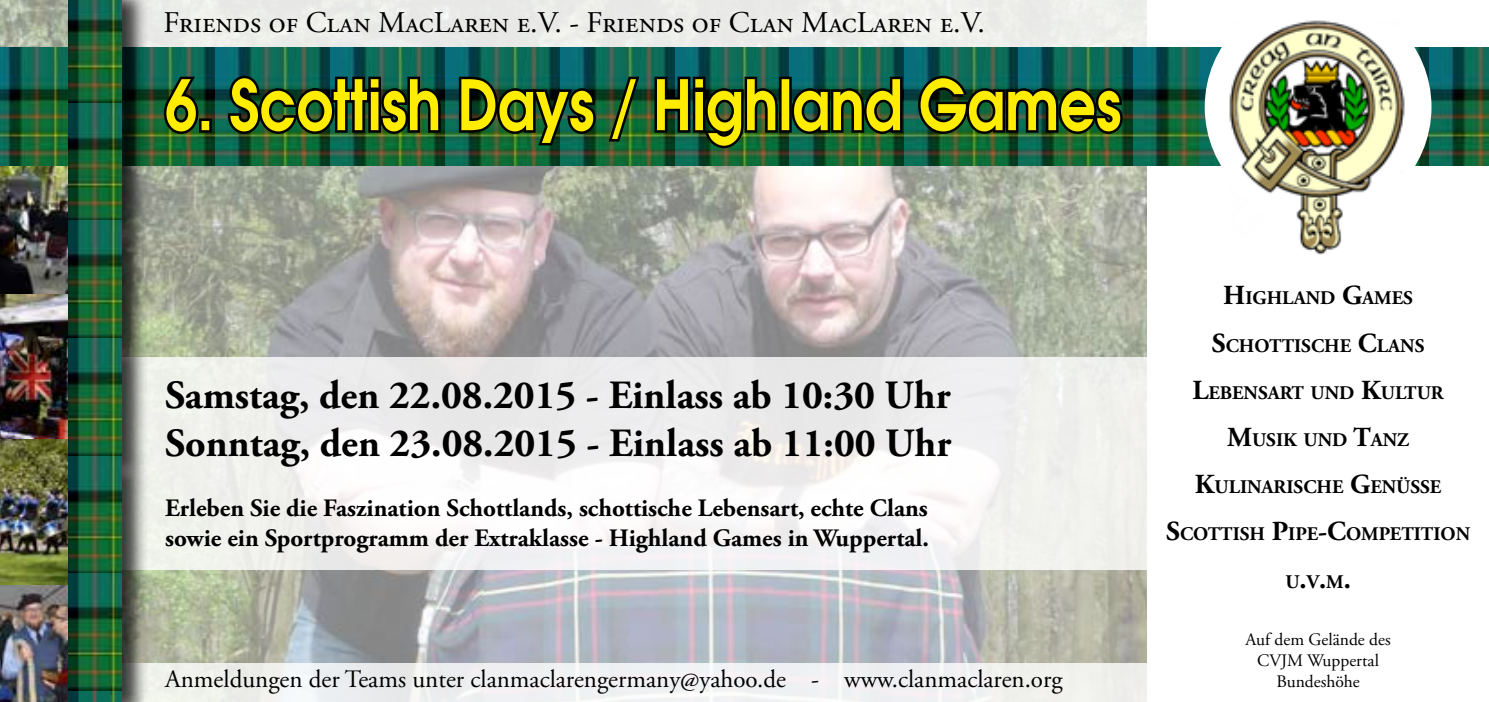
<style>
.page{position:relative;width:1489px;height:702px;background:#fff}
.page>*{position:absolute;margin:0;border:0;box-sizing:border-box;transform-origin:0 0}
.t1{font:600 69px "Avant Garde";color:#ffed00;scale:.83 1}
.t2{font:700 40px/48px "Adobe Garamond Pro";color:#000}
.t3{font:30px "Adobe Garamond Pro";color:#000}
.t4{font:700 25px/30px "Adobe Garamond Pro";color:#000}
.t5{font:25px "Adobe Garamond Pro";color:#000}
.t6{font:700 19.25px "Adobe Garamond Pro";color:#000}
.t7{font:17.5px/21px "Adobe Garamond Pro";color:#000;text-align:center}
.s1{font-size:27.5px}
</style>
<div class="page">
<img style="left:149px;top:166px;width:998px;height:497px">
<img style="left:0;top:0;width:69px;height:48px">
<div style="left:0;top:356px;width:1147px;height:213px;background:linear-gradient(to bottom,#ececeb,#f8f7f6)"></div>
<img style="left:0;top:166px;width:69px;height:536px">
<div style="left:95px;top:663px;width:1069px;height:39px;background:#eff0f1"></div>
<svg style="left:149px;top:0;width:1041px;height:48px;background:#e9ebe8"></svg>
<img style="left:0;top:48px;width:1199px;height:118px">
<img style="left:1199px;top:48px;width:289px;height:118px">
<div style="left:69px;top:0;width:80px;height:132px;background:#000;opacity:.75"></div>
<img style="left:69px;top:0;width:52px;height:104px">
<div style="left:69px;top:104px;width:80px;height:146px;background:#000;opacity:.75"></div>
<div style="left:69px;top:221px;width:80px;height:145px;background:#000;opacity:.75"></div>
<img style="left:69px;top:220px;width:52px;height:119px">
<div style="left:69px;top:339px;width:80px;height:145px;background:#000;opacity:.75"></div>
<div style="left:69px;top:457px;width:80px;height:146px;background:#000;opacity:.75"></div>
<div style="left:69px;top:573px;width:80px;height:129px;background:#000;opacity:.75"></div>
<div style="left:69px;top:691px;width:80px;height:11px;background:#000;opacity:.75"></div>
<svg style="left:1204px;top:47px;width:227px;height:119px"></svg>
<img style="left:1228px;top:20px;width:178px;height:235px">
<svg style="left:160px;top:72px;width:41px;height:65px;background:#133f24"></svg>
<div style="left:199px;top:118px;width:13px;height:15px;border:5px solid #000"></div>
<img style="left:225px;top:73px;width:218px;height:64px">
<img style="left:456px;top:7px;width:143px;height:185px">
<img style="left:605px;top:74px;width:37px;height:71px">
<img style="left:652px;top:46px;width:128px;height:106px">
<div style="left:779px;top:77px;width:12px;height:56px;border:5px solid #000"></div>
<img style="left:788px;top:74px;width:117px;height:64px">
<svg style="left:915px;top:11px;width:211px;height:127px;background:#4e7467"></svg>
<p class="t3" style="left:163px;top:5px;width:823px">Friends of Clan MacLaren e.V. - Friends of Clan MacLaren e.V.</p>
<h1 class="t1" style="left:165px;top:59px;width:1153px">6. Scottish Days / Highland Games</h1>
<h2 class="t2" style="left:165px;top:372px;width:787px">Samstag, den 22.08.2015 - Einlass ab 10:30 Uhr<br>Sonntag, den 23.08.2015 - Einlass ab 11:00 Uhr</h2>
<p class="t4" style="left:165px;top:493px;width:765px">Erleben Sie die Faszination Schottlands, schottische Lebensart, echte Clans sowie ein Sportprogramm der Extraklasse - Highland Games in Wuppertal.</p>
<p class="t5" style="left:165px;top:664px;width:898px">Anmeldungen der Teams unter clanmaclarengermany@yahoo.de - www.clanmaclaren.org</p>
<p class="t6" style="left:1223px;top:287px;width:191px"><span class="s1">H</span>IGHLAND <span class="s1">G</span>AMES</p>
<p class="t6" style="left:1211px;top:334px;width:214px"><span class="s1">S</span>CHOTTISCHE <span class="s1">C</span>LANS</p>
<p class="t6" style="left:1192px;top:381px;width:253px"><span class="s1">L</span>EBENSART UND <span class="s1">K</span>ULTUR</p>
<p class="t6" style="left:1226px;top:428px;width:183px"><span class="s1">M</span>USIK UND <span class="s1">T</span>ANZ</p>
<p class="t6" style="left:1194px;top:476px;width:248px"><span class="s1">K</span>ULINARISCHE <span class="s1">G</span>ENÜSSE</p>
<p class="t6" style="left:1165px;top:523px;width:305px"><span class="s1">S</span>COTTISH <span class="s1">P</span>IPE<span class="s1">-C</span>OMPETITION</p>
<p class="t6" style="left:1285px;top:570px;width:67px">U<span class="s1">.</span>V<span class="s1">.</span>M<span class="s1">.</span></p>
<p class="t7" style="left:1245px;top:629px;width:147px">Auf dem Gelände des<br>CVJM Wuppertal<br>Bundeshöhe</p>
</div>
